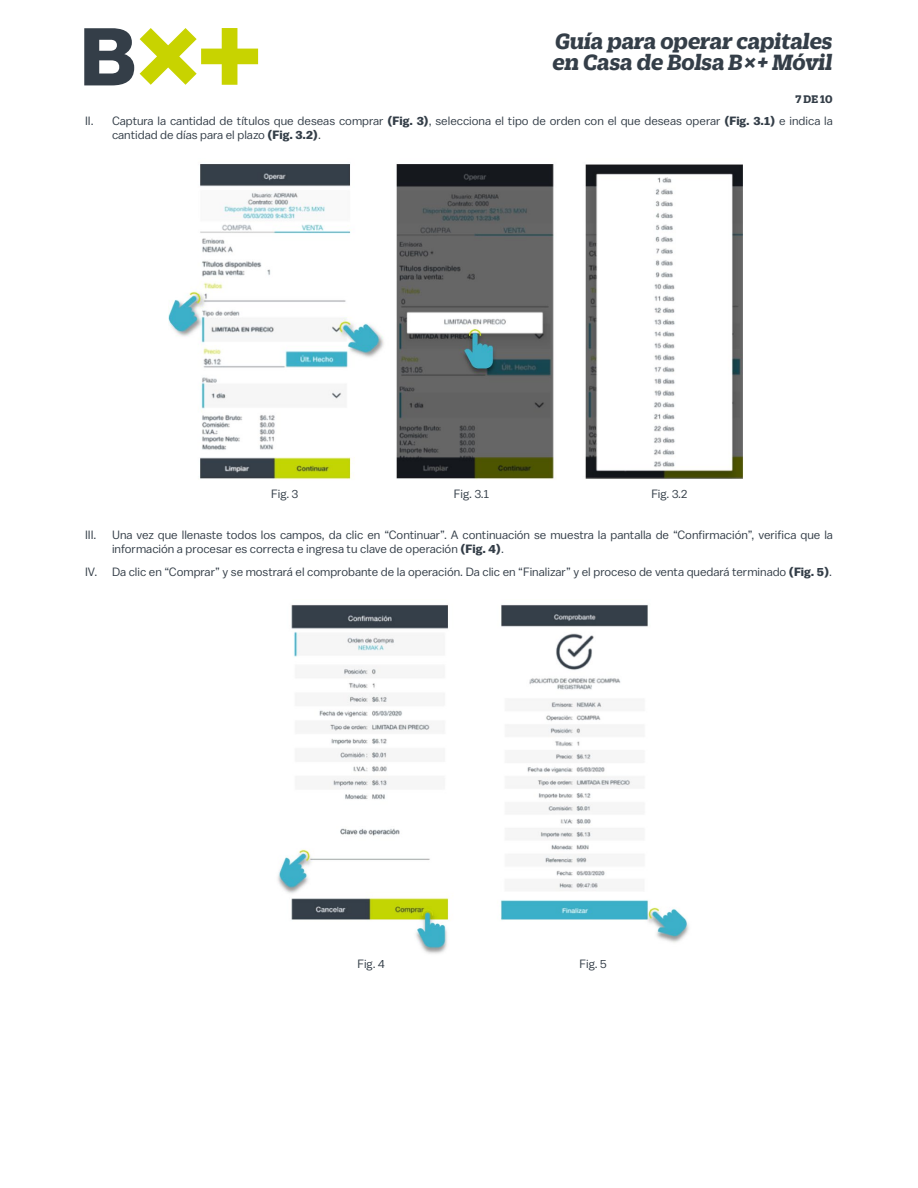
<style>
.page{position:relative;width:918px;height:1188px;background:#fff}
.page>*{position:absolute;margin:0;border:0;box-sizing:border-box;transform-origin:0 0}
.t1{font:italic 700 24px/21px "Duplicate Slab";color:#343e48}
.t2{font:12px/14.4px "Balto";color:#343e48}
.t3{font:700 12px "Duplicate Slab";color:#343e48}
.s1{font-weight:700}
</style>
<div class="page">
<svg style="left:84px;top:28px;width:50px;height:57px"></svg>
<svg style="left:140px;top:28px;width:118px;height:57px"></svg>
<img style="left:168px;top:164px;width:575px;height:316px">
<img style="left:277px;top:604px;width:412px;height:350px">
<h1 class="t1" style="left:552px;top:28px;width:282px">Guía para operar capitales en Casa de Bolsa B×+ Móvil</h1>
<p class="t3" style="left:796px;top:91px;width:38px">7 DE 10</p>
<p class="t2" style="left:112px;top:113px;width:722px;text-indent:-27px">II. Captura la cantidad de títulos que deseas comprar <span class="s1">(Fig. 3)</span>, selecciona el tipo de orden con el que deseas operar <span class="s1">(Fig. 3.1)</span> e indica la cantidad de días para el plazo <span class="s1">(Fig. 3.2)</span>.</p>
<p class="t2" style="left:271px;top:486px;width:29px">Fig. 3</p>
<p class="t2" style="left:454px;top:486px;width:37px">Fig. 3.1</p>
<p class="t2" style="left:651px;top:486px;width:38px">Fig. 3.2</p>
<p class="t2" style="left:85px;top:527px;width:13px">III.</p>
<p class="t2" style="left:112px;top:527px;width:722px">Una vez que llenaste todos los campos, da clic en “Continuar”. A continuación se muestra la pantalla de “Confirmación”, verifica que la información a procesar es correcta e ingresa tu clave de operación <span class="s1">(Fig. 4)</span>.</p>
<p class="t2" style="left:85px;top:565px;width:748px">IV. Da clic en “Comprar” y se mostrará el comprobante de la operación. Da clic en “Finalizar” y el proceso de venta quedará terminado <span class="s1">(Fig. 5)</span>.</p>
<p class="t2" style="left:357px;top:957px;width:29px">Fig. 4</p>
<p class="t2" style="left:579px;top:957px;width:29px">Fig. 5</p>
</div>
